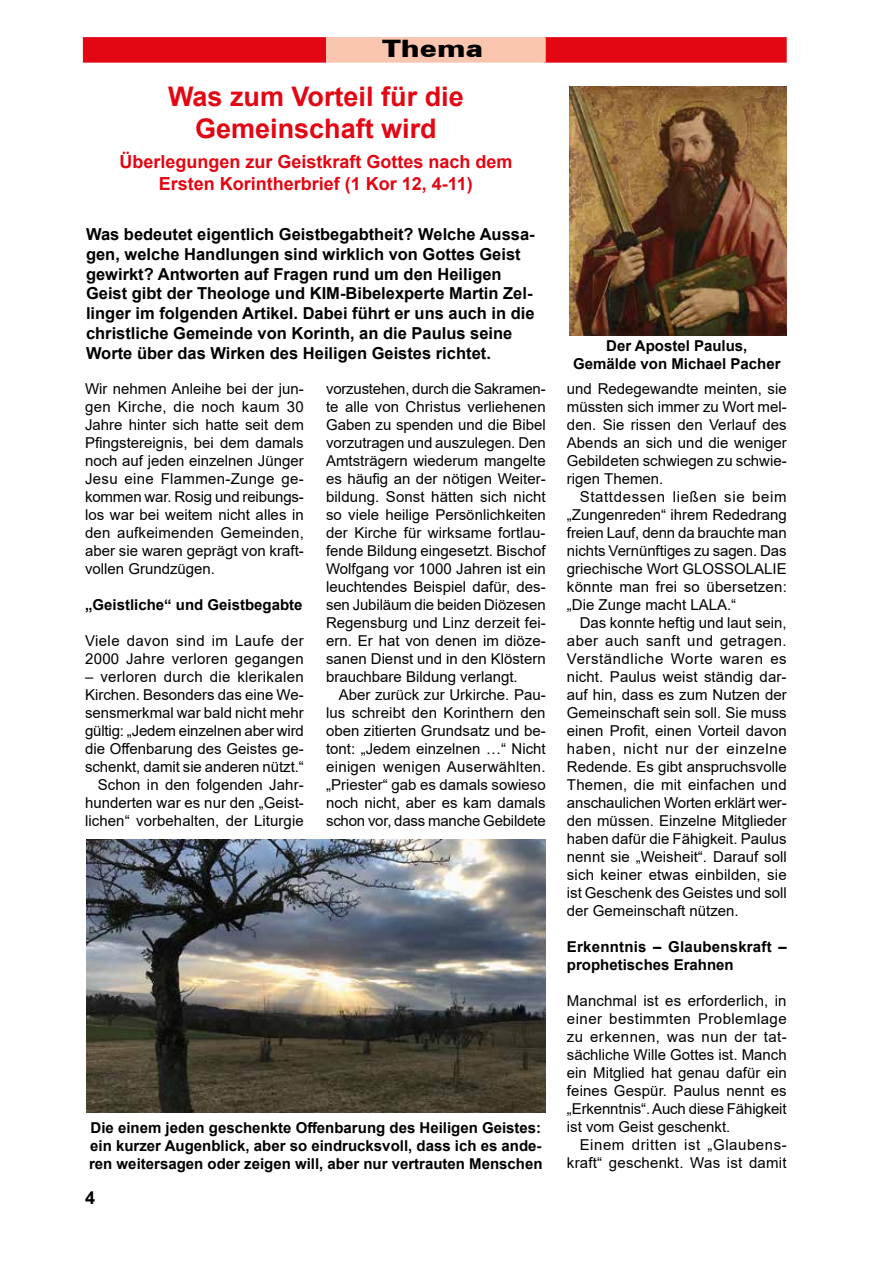
<style>
.page{position:relative;width:893px;height:1263px;background:#fff}
.page>*{position:absolute;margin:0;border:0;box-sizing:border-box;transform-origin:0 0}
.t1{font:700 27px/32.4px "Arial";color:#e30613;text-align:center}
.t2{font:900 24px "Zurich BT";color:#000;scale:1.2 1}
.t3{font:700 18px/21.6px "Arial";color:#e30613;text-align:center}
.t4{font:700 18px "Arial";color:#000}
.t5{font:700 16.5px/19.8px "Arial";color:#000}
.t6{font:15px/18px "Arial";color:#000;text-align:justify}
.t7{font:700 15px/18px "Arial";color:#000}
.t8{font:15px/18px "Arial";letter-spacing:.02em;color:#000}
</style>
<div class="page">
<div style="left:83px;top:37px;width:243px;height:26px;background:#e30613;border:2px solid #e30613"></div>
<div style="left:544px;top:37px;width:243px;height:26px;background:#e30613;border:2px solid #e30613"></div>
<div style="left:326px;top:37px;width:220px;height:26px;background:#f9c5af;border:2px solid #f9c5af"></div>
<img style="left:570px;top:86px;width:217px;height:249px">
<img style="left:86px;top:839px;width:459px;height:273px">
<h2 class="t2" style="left:382px;top:33px;width:86px">Thema</h2>
<h1 class="t1" style="left:168px;top:81px;width:297px">Was zum Vorteil für die<br>Gemeinschaft wird</h1>
<p class="t3" style="left:119px;top:152px;width:395px">Überlegungen zur Geistkraft Gottes nach dem<br>Ersten Korintherbrief (1 Kor 12, 4-11)</p>
<p class="t5" style="left:86px;top:224px;width:450px">Was bedeutet eigentlich Geistbegabtheit? Welche Aussa&shy;gen, welche Handlungen sind wirklich von Gottes Geist gewirkt? Antworten auf Fragen rund um den Heiligen Geist gibt der Theologe und KIM-Bibelexperte Martin Zel&shy;linger im folgenden Artikel. Dabei führt er uns auch in die christliche Gemeinde von Korinth, an die Paulus seine Worte über das Wirken des Heiligen Geistes richtet.</p>
<p class="t6" style="left:85px;top:379px;width:220px">Wir nehmen Anleihe bei der jun&shy;gen Kirche, die noch kaum 30<br>Jahre hinter sich hatte seit dem Pfingstereignis, bei dem damals noch auf jeden einzelnen Jünger Jesu eine Flammen-Zunge ge&shy;kommen war. Rosig und reibungs&shy;los war bei weitem nicht alles in den aufkeimenden Gemeinden, aber sie waren geprägt von kraft&shy;vollen Grundzügen.</p>
<p class="t7" style="left:85px;top:595px;width:219px">„Geistliche“ und Geistbegabte</p>
<p class="t8" style="left:85px;top:631px;width:220px">Viele davon sind im Laufe der<br>2000 Jahre verloren gegangen</p>
<p class="t6" style="left:85px;top:667px;width:220px;text-align:right">– verloren durch die klerikalen<br>Kirchen. Besonders das eine We&shy;sensmerkmal war bald nicht mehr gültig: „Jedem einzelnen aber wird die Offenbarung des Geistes ge&shy;schenkt, damit sie anderen nützt.“<br>Schon in den folgenden Jahr&shy;hunderten war es nur den „Geist&shy;lichen“ vorbehalten, der Liturgie</p>
<p class="t6" style="left:326px;top:379px;width:221px">vorzustehen, durch die Sakramen&shy;te alle von Christus verliehenen Gaben zu spenden und die Bibel vorzutragen und auszulegen. Den Amtsträgern wiederum mangelte es häufig an der nötigen Weiter&shy;bildung. Sonst hätten sich nicht so viele heilige Persönlichkeiten der Kirche für wirksame fortlau&shy;fende Bildung eingesetzt. Bischof Wolfgang vor 1000 Jahren ist ein leuchtendes Beispiel dafür, des&shy;sen Jubiläum die beiden Diözesen Regensburg und Linz derzeit fei&shy;ern. Er hat von denen im diöze&shy;sanen Dienst und in den Klöstern brauchbare Bildung verlangt.</p>
<p class="t6" style="left:326px;top:685px;width:221px;text-indent:13px">Aber zurück zur Urkirche. Pau&shy;lus schreibt den Korinthern den oben zitierten Grundsatz und be&shy;tont: „Jedem einzelnen …“ Nicht einigen wenigen Auserwählten. „Priester“ gab es damals sowieso noch nicht, aber es kam damals schon vor, dass manche Gebildete</p>
<p class="t7" style="left:89px;top:1118px;width:455px;text-align:justify">Die einem jeden geschenkte Offenbarung des Heiligen Geistes: ein kurzer Augenblick, aber so eindrucksvoll, dass ich es ande&shy;ren weitersagen oder zeigen will, aber nur vertrauten Menschen</p>
<p class="t4" style="left:85px;top:1185px;width:12px">4</p>
<p class="t7" style="left:573px;top:337px;width:209px;text-align:center">Der Apostel Paulus,<br>Gemälde von Michael Pacher</p>
<p class="t6" style="left:567px;top:379px;width:221px">und Redegewandte meinten, sie müssten sich immer zu Wort mel&shy;den. Sie rissen den Verlauf des Abends an sich und die weniger Gebildeten schwiegen zu schwie&shy;rigen Themen.</p>
<p class="t6" style="left:567px;top:487px;width:221px;text-indent:13px">Stattdessen ließen sie beim „Zungenreden“ ihrem Rededrang freien Lauf, denn da brauchte man nichts Vernünftiges zu sagen. Das griechische Wort GLOSSOLALIE könnte man frei so übersetzen: „Die Zunge macht LALA.“</p>
<p class="t6" style="left:567px;top:613px;width:221px;text-indent:13px">Das konnte heftig und laut sein, aber auch sanft und getragen.<br>Verständliche Worte waren es nicht. Paulus weist ständig dar&shy;auf hin, dass es zum Nutzen der Gemeinschaft sein soll. Sie muss einen Profit, einen Vorteil davon haben, nicht nur der einzelne Redende. Es gibt anspruchsvolle Themen, die mit einfachen und anschaulichen Worten erklärt wer&shy;den müssen. Einzelne Mitglieder haben dafür die Fähigkeit. Paulus nennt sie „Weisheit“. Darauf soll sich keiner etwas einbilden, sie ist Geschenk des Geistes und soll der Gemeinschaft nützen.</p>
<p class="t7" style="left:567px;top:937px;width:221px">Erkenntnis – Glaubenskraft – prophetisches Erahnen</p>
<p class="t6" style="left:567px;top:991px;width:221px">Manchmal ist es erforderlich, in einer bestimmten Problemlage zu erkennen, was nun der tat&shy;sächliche Wille Gottes ist. Manch ein Mitglied hat genau dafür ein feines Gespür. Paulus nennt es „Erkenntnis“. Auch diese Fähigkeit ist vom Geist geschenkt.</p>
<p class="t6" style="left:567px;top:1135px;width:221px;text-align:right">Einem dritten ist „Glaubens&shy;kraft“ geschenkt. Was ist damit</p>
</div>
